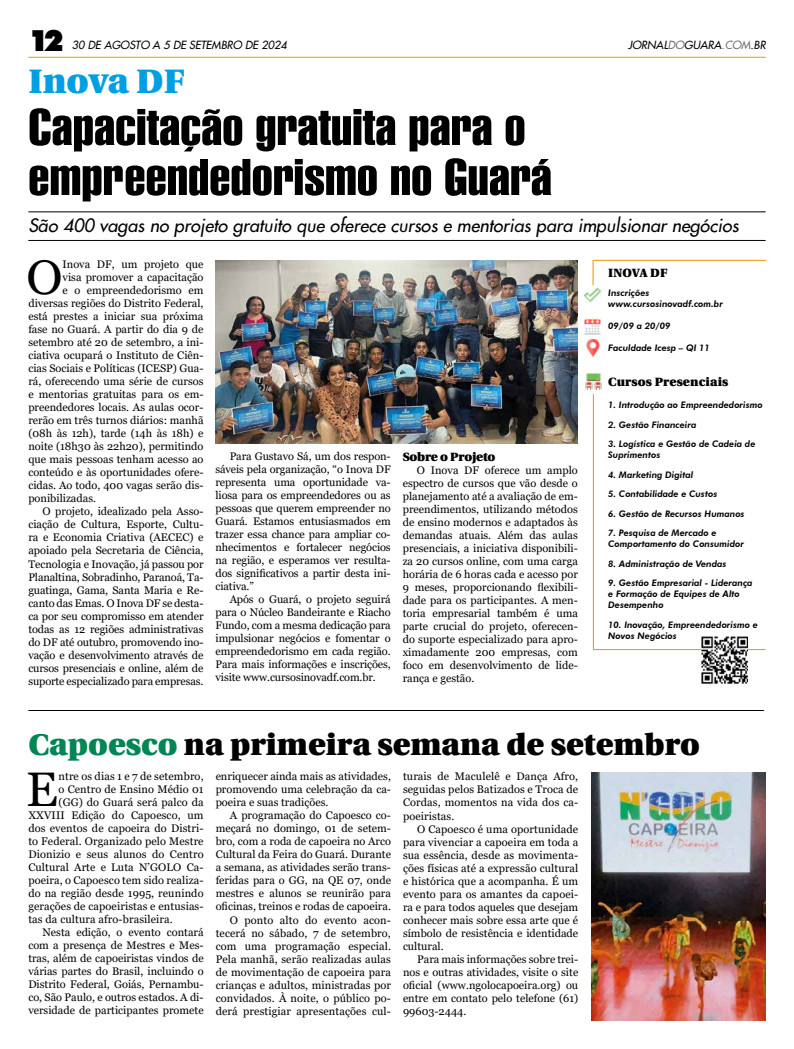
<style>
.page{position:relative;width:794px;height:1049px;background:#fff}
.page>*{position:absolute;margin:0;border:0;box-sizing:border-box;transform-origin:0 0}
.t1{font:50px/50px "Swiss 911 BT Extra Compressed";color:#000;scale:1.25 1}
.t2{font:48.5px "Georgia";color:#000}
.t3{font:900 34px "Utopia";color:#009fe3}
.t4{font:900 30px "Utopia";color:#000}
.t5{font:900 29.6px "Futura BT";color:#000}
.t6{font:italic 18px "Futura 2";color:#000}
.t7{font:900 12px "Utopia";letter-spacing:.01em;color:#000}
.t8{font:900 12px "Utopia";letter-spacing:-.02em;color:#000}
.t9{font:11px/13px "Georgia";color:#000;text-align:justify}
.t10{font:italic 11px "Futura 2";color:#000}
.t11{font:italic 800 9px/11px "Futura BT";color:#000}
.s1{color:#706f6f}
.s2{color:#008654}
</style>
<div class="page">
<hr style="left:28px;top:57px;width:737px;height:1px;background:#f39200">
<hr style="left:28px;top:212px;width:737px;height:1px;background:#000">
<hr style="left:28px;top:240px;width:737px;height:1px;background:#000">
<hr style="left:593px;top:649px;width:172px;height:1px;background:#f39200">
<img style="left:584px;top:318px;width:17px;height:16px">
<img style="left:586px;top:340px;width:15px;height:16px">
<img style="left:585px;top:289px;width:16px;height:13px">
<img style="left:585px;top:373px;width:16px;height:17px">
<svg style="left:593px;top:261px;width:1px;height:24px"></svg>
<hr style="left:593px;top:260px;width:173px;height:1px;background:#f39200">
<hr style="left:593px;top:394px;width:1px;height:256px;background:#f39200">
<img style="left:215px;top:260px;width:363px;height:183px">
<img style="left:702px;top:637px;width:45px;height:46px">
<img style="left:591px;top:772px;width:174px;height:248px">
<hr style="left:28px;top:710px;width:736px;height:1px;background:#000">
<h3 class="t5" style="left:28px;top:22px;width:37px">12</h3>
<p class="t10" style="left:72px;top:37px;width:216px">30 DE AGOSTO A 5 DE SETEMBRO DE 2024</p>
<p class="t10" style="left:628px;top:38px;width:139px">JORNAL<span class="s1">DO</span>GUARA<span class="s1">.COM</span>.BR</p>
<h3 class="t3" style="left:28px;top:62px;width:158px">Inova DF</h3>
<h1 class="t1" style="left:28px;top:103px;width:420px">Capacitação gratuita para o empreendedorismo no Guará</h1>
<h3 class="t6" style="left:28px;top:213px;width:712px">São 400 vagas no projeto gratuito que oferece cursos e mentorias para impulsionar negócios</h3>
<p class="t7" style="left:608px;top:266px;width:61px">INOVA DF</p>
<p class="t11" style="left:608px;top:287px;width:116px">Inscrições www.cursosinovadf.com.br</p>
<p class="t11" style="left:608px;top:320px;width:64px">09/09 a 20/09</p>
<p class="t11" style="left:608px;top:342px;width:103px">Faculdade Icesp – QI 11</p>
<p class="t7" style="left:608px;top:375px;width:121px">Cursos Presenciais</p>
<p class="t11" style="left:608px;top:399px;width:156px">1. Introdução ao Empreendedorismo</p>
<p class="t11" style="left:608px;top:419px;width:90px">2. Gestão Financeira</p>
<p class="t11" style="left:608px;top:438px;width:149px">3. Logística e Gestão de Cadeia de<br>Suprimentos</p>
<p class="t11" style="left:608px;top:469px;width:86px">4. Marketing Digital</p>
<p class="t11" style="left:608px;top:488px;width:111px">5. Contabilidade e Custos</p>
<p class="t11" style="left:608px;top:508px;width:138px">6. Gestão de Recursos Humanos</p>
<p class="t11" style="left:608px;top:527px;width:137px">7. Pesquisa de Mercado e<br>Comportamento do Consumidor</p>
<p class="t11" style="left:608px;top:558px;width:120px">8. Administração de Vendas</p>
<p class="t11" style="left:608px;top:577px;width:146px">9. Gestão Empresarial - Liderança e Formação de Equipes de Alto<br>Desempenho</p>
<p class="t11" style="left:608px;top:619px;width:151px">10. Inovação, Empreendedorismo e<br>Novos Negócios</p>
<h2 class="t2" style="left:26px;top:248px;width:38px">O</h2>
<p class="t9" style="left:63px;top:258px;width:142px">Inova DF, um projeto que</p>
<p class="t9" style="left:63px;top:271px;width:142px">visa promover a capacitação</p>
<p class="t9" style="left:63px;top:284px;width:142px">e o empreendedorismo em</p>
<p class="t9" style="left:28px;top:297px;width:177px">diversas regiões do Distrito Federal,</p>
<p class="t9" style="left:28px;top:310px;width:177px">está prestes a iniciar sua próxima</p>
<p class="t9" style="left:28px;top:323px;width:177px">fase no Guará. A partir do dia 9 de</p>
<p class="t9" style="left:28px;top:336px;width:177px">setembro até 20 de setembro, a ini-</p>
<p class="t9" style="left:28px;top:349px;width:177px">ciativa ocupará o Instituto de Ciên-</p>
<p class="t9" style="left:28px;top:362px;width:177px">cias Sociais e Políticas (ICESP) Gua-</p>
<p class="t9" style="left:28px;top:375px;width:177px">rá, oferecendo uma série de cursos</p>
<p class="t9" style="left:28px;top:388px;width:177px">e mentorias gratuitas para os em-</p>
<p class="t9" style="left:28px;top:401px;width:177px">preendedores locais. As aulas ocor-</p>
<p class="t9" style="left:28px;top:414px;width:177px">rerão em três turnos diários: manhã</p>
<p class="t9" style="left:28px;top:427px;width:177px">(08h às 12h), tarde (14h às 18h) e</p>
<p class="t9" style="left:28px;top:440px;width:177px">noite (18h30 às 22h20), permitindo</p>
<p class="t9" style="left:28px;top:453px;width:177px">que mais pessoas tenham acesso ao</p>
<p class="t9" style="left:28px;top:466px;width:177px">conteúdo e às oportunidades ofere-</p>
<p class="t9" style="left:28px;top:479px;width:177px">cidas. Ao todo, 400 vagas serão dis-</p>
<p class="t9" style="left:28px;top:492px;width:69px">ponibilizadas.</p>
<p class="t9" style="left:43px;top:505px;width:162px">O projeto, idealizado pela Asso-</p>
<p class="t9" style="left:28px;top:518px;width:177px">ciação de Cultura, Esporte, Cultu-</p>
<p class="t9" style="left:28px;top:531px;width:177px">ra e Economia Criativa (AECEC) e</p>
<p class="t9" style="left:28px;top:544px;width:177px">apoiado pela Secretaria de Ciência,</p>
<p class="t9" style="left:28px;top:557px;width:177px">Tecnologia e Inovação, já passou por</p>
<p class="t9" style="left:28px;top:570px;width:177px">Planaltina, Sobradinho, Paranoá, Ta-</p>
<p class="t9" style="left:28px;top:583px;width:177px">guatinga, Gama, Santa Maria e Re-</p>
<p class="t9" style="left:28px;top:596px;width:177px">canto das Emas. O Inova DF se desta-</p>
<p class="t9" style="left:28px;top:609px;width:177px">ca por seu compromisso em atender</p>
<p class="t9" style="left:28px;top:622px;width:177px">todas as 12 regiões administrativas</p>
<p class="t9" style="left:28px;top:635px;width:177px">do DF até outubro, promovendo ino-</p>
<p class="t9" style="left:28px;top:648px;width:177px">vação e desenvolvimento através de</p>
<p class="t9" style="left:28px;top:661px;width:177px">cursos presenciais e online, além de</p>
<p class="t9" style="left:28px;top:674px;width:177px">suporte especializado para empresas.</p>
<p class="t8" style="left:403px;top:450px;width:94px">Sobre o Projeto</p>
<p class="t9" style="left:403px;top:464px;width:177px;text-indent:14px">O Inova DF oferece um amplo espectro de cursos que vão desde o planejamento até a avaliação de em&shy;preendimentos, utilizando métodos de ensino modernos e adaptados às demandas atuais. Além das aulas presenciais, a iniciativa disponibili&shy;za 20 cursos online, com uma carga horária de 6 horas cada e acesso por 9 meses, proporcionando flexibili&shy;dade para os participantes. A men&shy;toria empresarial também é uma parte crucial do projeto, oferecen&shy;do suporte especializado para apro&shy;ximadamente 200 empresas, com foco em desenvolvimento de lide&shy;rança e gestão.</p>
<p class="t9" style="left:215px;top:450px;width:177px;text-indent:14px">Para Gustavo Sá, um dos respon&shy;sáveis pela organização, “o Inova DF representa uma oportunidade va&shy;liosa para os empreendedores ou as pessoas que querem empreender no Guará. Estamos entusiasmados em trazer essa chance para ampliar co&shy;nhecimentos e fortalecer negócios na região, e esperamos ver resulta&shy;dos significativos a partir desta ini&shy;ciativa.”</p>
<p class="t9" style="left:215px;top:593px;width:177px;text-indent:14px">Após o Guará, o projeto seguirá para o Núcleo Bandeirante e Riacho Fundo, com a mesma dedicação para impulsionar negócios e fomentar o empreendedorismo em cada região.<br>Para mais informações e inscrições, visite www.cursosinovadf.com.br.</p>
<h3 class="t4" style="left:28px;top:727px;width:673px"><span class="s2">Capoesco</span> na primeira semana de setembro</h3>
<h2 class="t2" style="left:26px;top:760px;width:33px">E</h2>
<p class="t9" style="left:58px;top:770px;width:147px">ntre os dias 1 e 7 de setembro,</p>
<p class="t9" style="left:216px;top:770px;width:177px">enriquecer ainda mais as atividades, promovendo uma celebração da ca&shy;poeira e suas tradições.</p>
<p class="t9" style="left:216px;top:809px;width:177px;text-align:right">A programação do Capoesco co&shy;meçará no domingo, 01 de setem&shy;bro, com a roda de capoeira no Arco Cultural da Feira do Guará. Durante a semana, as atividades serão trans&shy;feridas para o GG, na QE 07, onde mestres e alunos se reunirão para oficinas, treinos e rodas de capoeira.<br>O ponto alto do evento acon&shy;tecerá no sábado, 7 de setembro, com uma programação especial.<br>Pela manhã, serão realizadas aulas de movimentação de capoeira para crianças e adultos, ministradas por convidados. À noite, o público po&shy;derá prestigiar apresentações cul-</p>
<p class="t9" style="left:403px;top:770px;width:177px">turais de Maculelê e Dança Afro, seguidas pelos Batizados e Troca de Cordas, momentos na vida dos ca&shy;poeiristas.</p>
<p class="t9" style="left:403px;top:822px;width:177px;text-indent:14px">O Capoesco é uma oportunidade para vivenciar a capoeira em toda a sua essência, desde as movimenta&shy;ções físicas até a expressão cultural e histórica que a acompanha. É um evento para os amantes da capoei&shy;ra e para todos aqueles que desejam conhecer mais sobre essa arte que é símbolo de resistência e identidade cultural.</p>
<p class="t9" style="left:403px;top:952px;width:177px;text-indent:14px">Para mais informações sobre trei&shy;nos e outras atividades, visite o site oficial (www.ngolocapoeira.org) ou entre em contato pelo telefone (61)<br>99603-2444.</p>
<p class="t9" style="left:58px;top:783px;width:147px">o Centro de Ensino Médio 01</p>
<p class="t9" style="left:58px;top:796px;width:147px">(GG) do Guará será palco da</p>
<p class="t9" style="left:28px;top:809px;width:177px">XXVIII Edição do Capoesco, um</p>
<p class="t9" style="left:28px;top:822px;width:177px">dos eventos de capoeira do Distri-</p>
<p class="t9" style="left:28px;top:835px;width:177px">to Federal. Organizado pelo Mestre</p>
<p class="t9" style="left:28px;top:848px;width:177px">Dionizio e seus alunos do Centro</p>
<p class="t9" style="left:28px;top:861px;width:177px">Cultural Arte e Luta N’GOLO Ca-</p>
<p class="t9" style="left:28px;top:874px;width:177px">poeira, o Capoesco tem sido realiza-</p>
<p class="t9" style="left:28px;top:887px;width:177px">do na região desde 1995, reunindo</p>
<p class="t9" style="left:28px;top:900px;width:177px">gerações de capoeiristas e entusias-</p>
<p class="t9" style="left:28px;top:913px;width:146px">tas da cultura afro-brasileira.</p>
<p class="t9" style="left:43px;top:926px;width:163px">Nesta edição, o evento contará</p>
<p class="t9" style="left:28px;top:939px;width:177px">com a presença de Mestres e Mes-</p>
<p class="t9" style="left:28px;top:952px;width:177px">tras, além de capoeiristas vindos de</p>
<p class="t9" style="left:28px;top:965px;width:177px">várias partes do Brasil, incluindo o</p>
<p class="t9" style="left:28px;top:978px;width:177px">Distrito Federal, Goiás, Pernambu-</p>
<p class="t9" style="left:28px;top:991px;width:177px">co, São Paulo, e outros estados. A di-</p>
<p class="t9" style="left:28px;top:1004px;width:177px">versidade de participantes promete</p>
</div>
